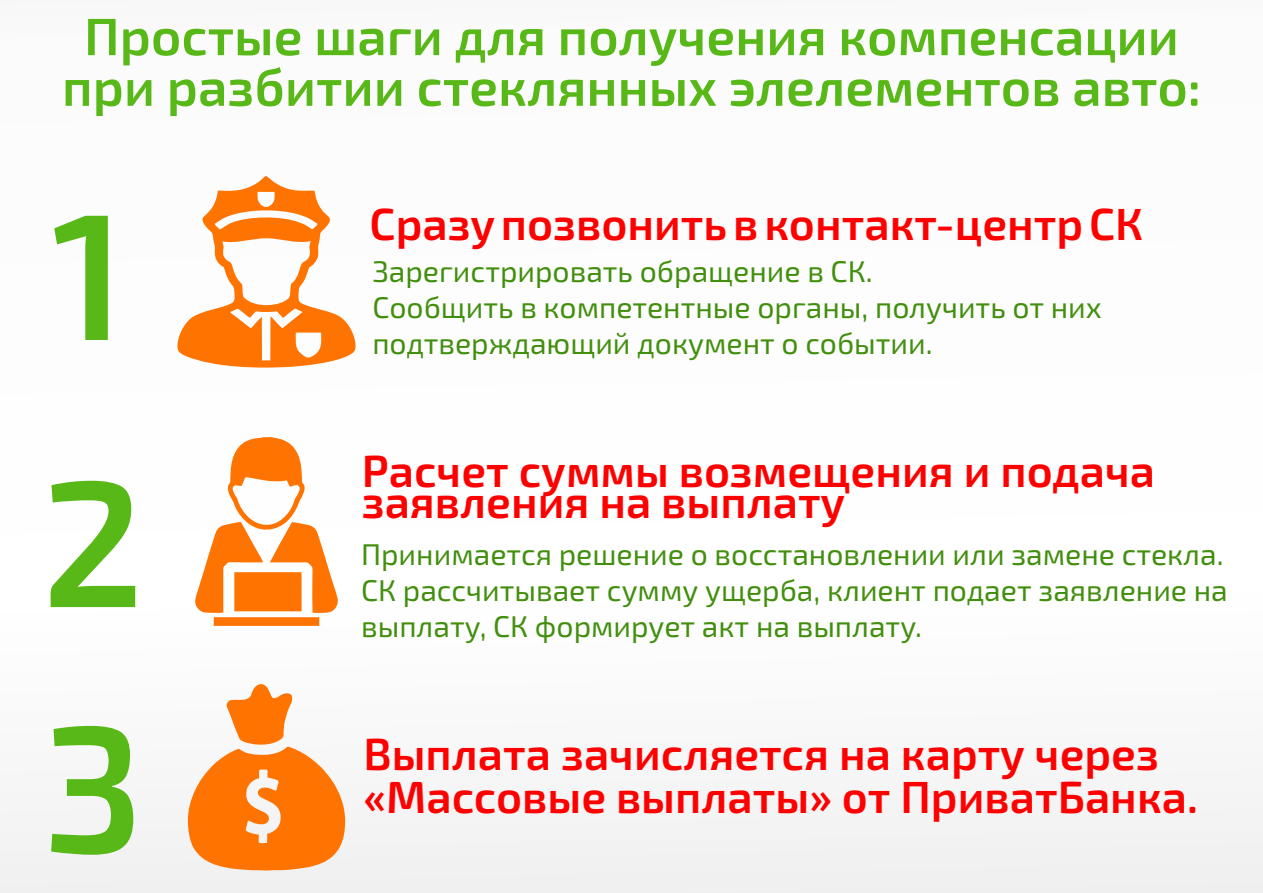
<style>
.page{position:relative;width:1263px;height:893px;background:#fff}
.page>*{position:absolute;margin:0;border:0;box-sizing:border-box;transform-origin:0 0}
.t1{font:600 180px/245.2px "Exo 2";color:#57b817}
.t2{font:600 52.5px/50.7px "Exo 2";color:#57b817;text-align:center}
.t3{font:600 45px/42.6px "Exo 2";color:#f00}
.t4{font:30px/36px "Exo 2";color:#428f0e}
</style>
<div class="page">
<svg style="left:177px;top:176px;width:179px;height:192px"></svg>
<svg style="left:195px;top:437px;width:143px;height:176px"></svg>
<div style="left:214px;top:617px;width:105px;height:9px;background:#ff7300"></div>
<svg style="left:188px;top:684px;width:157px;height:186px"></svg>
<h2 class="t2" style="left:62px;top:17px;width:1140px">Простые шаги для получения компенсации при разбитии стеклянных элелементов авто:</h2>
<h1 class="t1" style="left:52px;top:172px;width:76px">1</h1>
<h1 class="t1" style="left:42px;top:439px;width:104px">2<br>3</h1>
<h3 class="t3" style="left:370px;top:208px;width:775px">Сразу позвонить в контакт-центр СК</h3>
<p class="t4" style="left:372px;top:256px;width:731px">Зарегистрировать обращение в СК.<br>Сообщить в компетентные органы, получить от них</p>
<p class="t4" style="left:372px;top:328px;width:562px">подтверждающий документ о событии.</p>
<h3 class="t3" style="left:362px;top:454px;width:795px">Расчет суммы возмещения и подача</h3>
<h3 class="t3" style="left:362px;top:485px;width:485px">заявления на выплату</h3>
<p class="t4" style="left:361px;top:539px;width:868px">Принимается решение о восстановлении или замене стекла.<br>СК рассчитывает сумму ущерба, клиент подает заявление на выплату, СК формирует акт на выплату.</p>
<h3 class="t3" style="left:363px;top:737px;width:836px">Выплата зачисляется на карту через «Массовые выплаты» от ПриватБанка.</h3>
</div>
